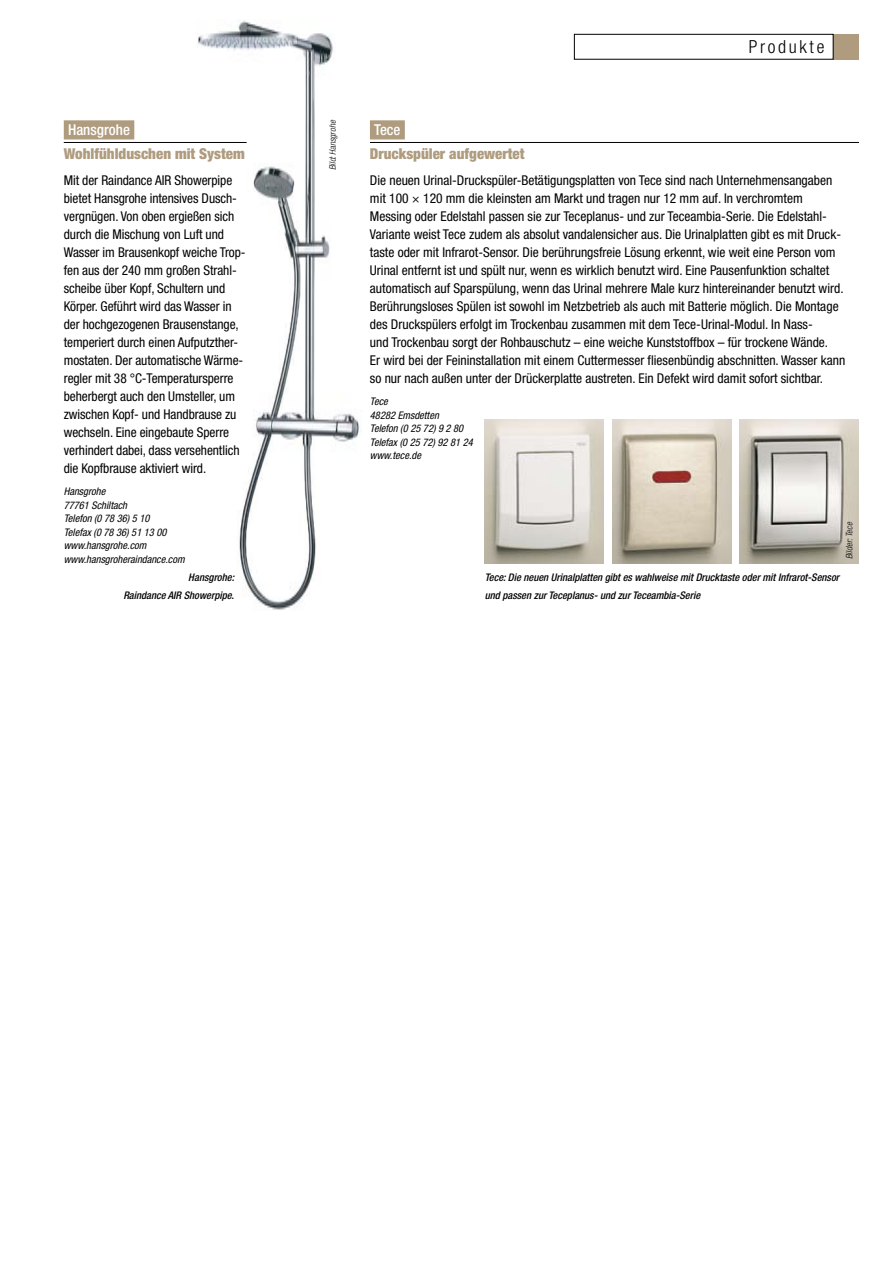
<style>
.page{position:relative;width:893px;height:1263px;background:#fff}
.page>*{position:absolute;margin:0;border:0;box-sizing:border-box;transform-origin:0 0}
.t1{font:300 condensed 18px "Helvetica Neue LT Std";letter-spacing:.15em;color:#000}
.t2{font:900 condensed 15px "Helvetica Neue LT Std";color:#af9c7f}
.t3{font:500 condensed 15px "Helvetica Neue LT Std";color:#fff}
.t4{font:condensed 13.5px/18px "Helvetica Neue LT Std";color:#000}
.t5{font:italic condensed 10.5px/13.5px "Helvetica Neue LT Std";color:#000}
.t6{font:italic 500 condensed 10.5px/18px "Helvetica Neue LT Std";color:#000;text-align:right}
.t7{font:italic 300 condensed 9px "Helvetica Neue LT Std";color:#000}
</style>
<div class="page">
<div style="left:833px;top:34px;width:26px;height:26px;background:#af9c7f"></div>
<div style="left:574px;top:34px;width:259px;height:26px;border:1px solid #000"></div>
<img style="left:485px;top:419px;width:119px;height:144px">
<img style="left:612px;top:419px;width:119px;height:144px">
<img style="left:740px;top:419px;width:119px;height:144px">
<img style="left:198px;top:20px;width:161px;height:590px">
<div style="left:64px;top:120px;width:70px;height:19px;background:#af9c7f"></div>
<hr style="left:64px;top:142px;width:183px;height:1px;background:#000">
<div style="left:370px;top:120px;width:35px;height:19px;background:#af9c7f"></div>
<hr style="left:370px;top:142px;width:489px;height:1px;background:#000">
<p class="t3" style="left:68px;top:120px;width:64px">Hansgrohe</p>
<p class="t2" style="left:64px;top:144px;width:182px">Wohlfühlduschen mit System</p>
<p class="t4" style="left:64px;top:171px;width:183px">Mit der Raindance AIR Showerpipe bietet Hansgrohe intensives Dusch&shy;vergnügen. Von oben ergießen sich durch die Mischung von Luft und Wasser im Brausenkopf weiche Trop&shy;fen aus der 240 mm großen Strahl&shy;scheibe über Kopf, Schultern und Körper. Geführt wird das Wasser in der hochgezogenen Brausenstange, temperiert durch einen Aufputzther&shy;mostaten. Der automatische Wärme&shy;regler mit 38 °C-Temperatursperre be-herbergt auch den Umsteller, um zwischen Kopf- und Handbrause zu wechseln. Eine eingebaute Sperre verhindert dabei, dass versehentlich die Kopfbrause aktiviert wird.</p>
<p class="t5" style="left:64px;top:485px;width:122px">Hansgrohe<br>77761 Schiltach<br>Telefon (0 78 36) 5 10<br>Telefax (0 78 36) 51 13 00 www.hansgrohe.com www.hansgroheraindance.com</p>
<p class="t6" style="left:123px;top:569px;width:112px">Hansgrohe:<br>Raindance AIR Showerpipe.</p>
<p class="t7" style="left:328px;top:170px;width:52px;rotate:-90deg">Bild: Hansgrohe</p>
<h1 class="t1" style="left:749px;top:37px;width:77px">Produkte</h1>
<p class="t3" style="left:374px;top:120px;width:28px">Tece</p>
<p class="t2" style="left:370px;top:144px;width:156px">Druckspüler aufgewertet</p>
<p class="t4" style="left:370px;top:171px;width:477px">Die neuen Urinal-Druckspüler-Betätigungsplatten von Tece sind nach Unternehmensangaben mit 100 × 120 mm die kleinsten am Markt und tragen nur 12 mm auf. In verchromtem Messing oder Edelstahl passen sie zur Teceplanus- und zur Teceambia-Serie. Die Edelstahl-Variante weist Tece zudem als absolut vandalensicher aus. Die Urinalplatten gibt es mit Druck&shy;taste oder mit Infrarot-Sensor. Die berührungsfreie Lösung erkennt, wie weit eine Person vom Urinal entfernt ist und spült nur, wenn es wirklich benutzt wird. Eine Pausenfunktion schaltet automatisch auf Sparspülung, wenn das Urinal mehrere Male kurz hintereinander benutzt wird.<br>Berührungsloses Spülen ist sowohl im Netzbetrieb als auch mit Batterie möglich. Die Montage des Druckspülers erfolgt im Trockenbau zusammen mit dem Tece-Urinal-Modul. In Nass-<br>und Trockenbau sorgt der Rohbauschutz – eine weiche Kunststoffbox – für trockene Wände.<br>Er wird bei der Feininstallation mit einem Cuttermesser fliesenbündig abschnitten. Wasser kann so nur nach außen unter der Drückerplatte austreten. Ein Defekt wird damit sofort sichtbar.</p>
<p class="t5" style="left:370px;top:395px;width:104px">Tece<br>48282 Emsdetten<br>Telefon (0 25 72) 9 2 80<br>Telefax (0 25 72) 92 81 24 www.tece.de</p>
<p class="t7" style="left:844px;top:559px;width:39px;rotate:-90deg">Bilder: Tece</p>
<p class="t6" style="left:485px;top:569px;width:356px;text-align:left">Tece: Die neuen Urinalplatten gibt es wahlweise mit Drucktaste oder mit Infrarot-Sensor und passen zur Teceplanus- und zur Teceambia-Serie</p>
</div>
